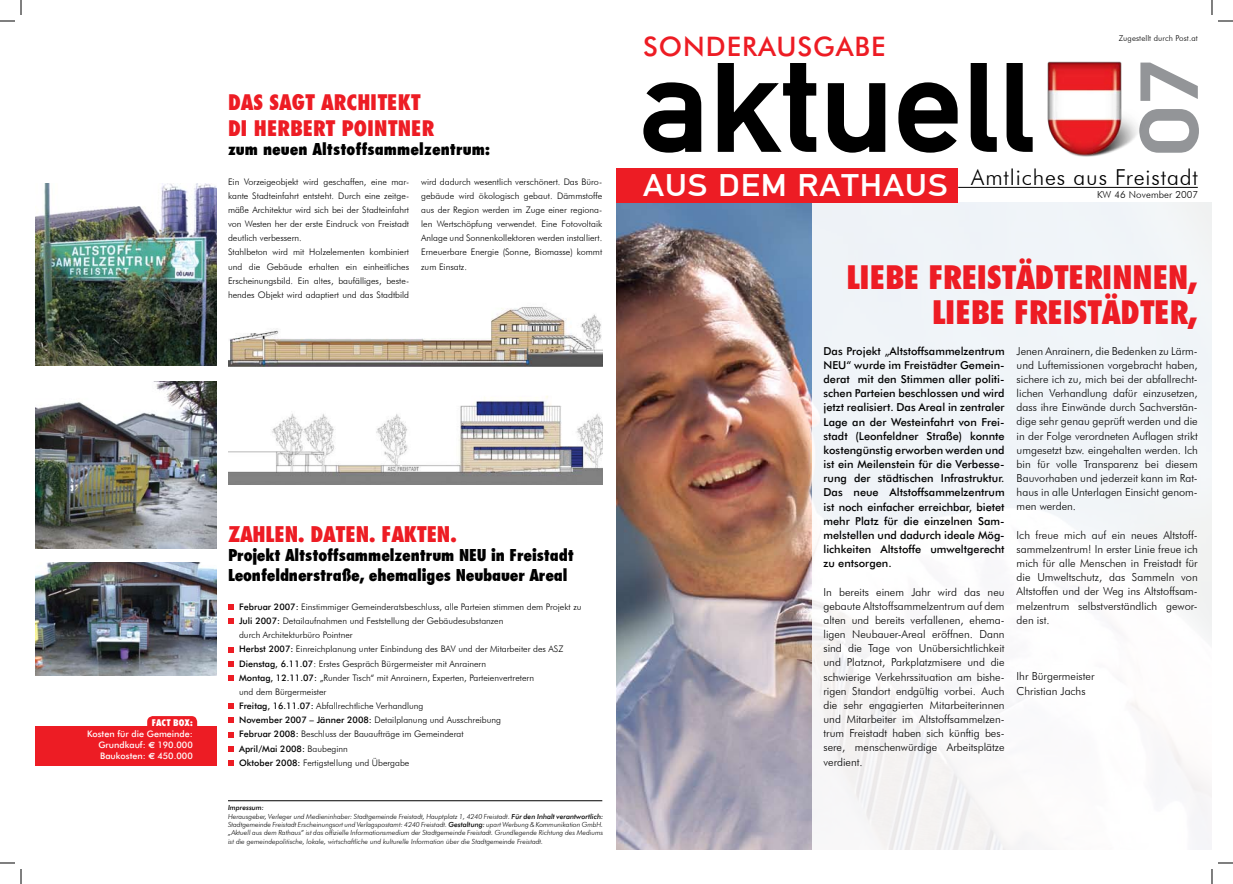
<style>
.page{position:relative;width:1233px;height:884px;background:#fff}
.page>*{position:absolute;margin:0;border:0;box-sizing:border-box;transform-origin:0 0}
.t1{font:131.1px "DIN Mit Alt";letter-spacing:.005em;color:#000;scale:1.04 1}
.t2{font:600 77.5px "Avant Garde";color:#939598;scale:1.13 1}
.t3{font:31.6px/35.9px "Futura Extra Bold Normal";letter-spacing:-.01em;color:#ed1c24;text-align:right}
.t4{font:30.5px "DIN Mit Alt";letter-spacing:.03em;color:#fff;scale:1.13 1}
.t5{font:500 27px "Futura BT";letter-spacing:.035em;color:#ed1c24}
.t6{font:300 22px "Futura BT";letter-spacing:.04em;color:#000}
.t7{font:21.1px "Futura Extra Bold Normal";letter-spacing:-.01em;color:#ed1c24}
.t8{font:21px/25.2px "Futura Extra Bold Normal";color:#ed1c24}
.t9{font:16px/19.2px "Futura Extra Bold Normal";letter-spacing:-.01em;color:#000}
.t10{font:300 11px/14.2px "Futura BT";color:#000;text-align:justify}
.t11{font:500 11px/14.2px "Futura BT";color:#000;text-align:justify}
.t12{font:300 9.8px "Futura BT";letter-spacing:.01em;color:#000}
.t13{font:300 9px/14.2px "Futura BT";color:#000}
.t14{font:500 9px/10.8px "Futura BT";color:#fff;text-align:justify}
.t15{font:9px "Futura Extra Bold Normal";color:#fff}
.t16{font:300 8px "Futura BT";letter-spacing:.01em;color:#000}
.t17{font:italic 300 7px/8.4px "Futura BT";color:#000}
.s1{font-family:"Euro Sans";font-weight:700}
.s2{font-weight:500}
</style>
<div class="page">
<img style="left:35px;top:562px;width:182px;height:114px">
<img style="left:228px;top:307px;width:374px;height:59px">
<img style="left:228px;top:396px;width:374px;height:88px">
<div style="left:35px;top:726px;width:182px;height:39px;background:#ed1c24"></div>
<img style="left:616px;top:202px;width:196px;height:648px">
<div style="left:812px;top:168px;width:400px;height:695px;background:#f3f5f8"></div>
<svg style="left:643px;top:82px;width:59px;height:71px"></svg>
<svg style="left:717px;top:63px;width:100px;height:89px"></svg>
<svg style="left:827px;top:83px;width:59px;height:70px"></svg>
<svg style="left:898px;top:82px;width:60px;height:71px"></svg>
<svg style="left:970px;top:63px;width:27px;height:89px"></svg>
<svg style="left:1006px;top:63px;width:7px;height:86px"></svg>
<div style="left:616px;top:168px;width:342px;height:34px;background:#ed1c24"></div>
<hr style="left:958px;top:187px;width:239px;height:1px;background:#000">
<img style="left:1013px;top:61px;width:141px;height:117px">
<div style="left:643px;top:22px;width:385px;height:41px;background:#fff"></div>
<div style="left:147px;top:716px;width:50px;height:21px;background:#ed1c24;border-radius:6px"></div>
<svg style="left:228px;top:604px;width:6px;height:6px"></svg>
<svg style="left:228px;top:618px;width:6px;height:6px"></svg>
<svg style="left:228px;top:647px;width:6px;height:5px"></svg>
<svg style="left:228px;top:661px;width:6px;height:5px"></svg>
<svg style="left:228px;top:675px;width:6px;height:6px"></svg>
<svg style="left:228px;top:703px;width:6px;height:6px"></svg>
<svg style="left:228px;top:717px;width:6px;height:6px"></svg>
<svg style="left:228px;top:732px;width:6px;height:5px"></svg>
<svg style="left:228px;top:746px;width:6px;height:5px"></svg>
<svg style="left:228px;top:760px;width:6px;height:6px"></svg>
<img style="left:35px;top:381px;width:182px;height:167px">
<img style="left:35px;top:184px;width:182px;height:181px">
<hr style="left:228px;top:800px;width:374px;height:1px;background:#000">
<svg style="left:1218px;top:20px;width:15px;height:2px"></svg>
<svg style="left:1218px;top:862px;width:15px;height:2px"></svg>
<svg style="left:0;top:0;width:22px;height:22px"></svg>
<svg style="left:0;top:862px;width:22px;height:22px"></svg>
<svg style="left:1211px;top:0;width:1px;height:15px"></svg>
<svg style="left:1211px;top:869px;width:1px;height:15px"></svg>
<h3 class="t8" style="left:228px;top:90px;width:208px">DAS SAGT ARCHITEKT<br>DI HERBERT POINTNER</h3>
<h3 class="t9" style="left:228px;top:139px;width:263px">zum neuen Altstoffsammelzentrum:</h3>
<p class="t13" style="left:228px;top:174px;width:183px">Ein Vorzeigeobjekt wird geschaffen, eine mar&shy;kante Stadteinfahrt entsteht. Durch eine zeitge&shy;mäße Architektur wird sich bei der Stadteinfahrt von Westen her der erste Eindruck von Freistadt deutlich verbessern.<br>Stahlbeton wird mit Holzelementen kombiniert und die Gebäude erhalten ein einheitliches Erscheinungsbild. Ein altes, baufälliges, beste&shy;hendes Objekt wird adaptiert und das Stadtbild</p>
<p class="t13" style="left:421px;top:174px;width:183px;text-align:justify">wird dadurch wesentlich verschönert. Das Büro&shy;gebäude wird ökologisch gebaut. Dämmstoffe aus der Region werden im Zuge einer regiona&shy;len Wertschöpfung verwendet. Eine Fotovoltaik Anlage und Sonnenkollektoren werden installiert.<br>Erneuerbare Energie (Sonne, Biomasse) kommt zum Einsatz.</p>
<p class="t15" style="left:152px;top:717px;width:42px">FACT BOX:</p>
<p class="t14" style="left:98px;top:728px;width:96px;text-indent:-11px">Kosten für die Gemeinde:<br>Grundkauf: <span class="s1">e</span> 190.000<br>Baukosten: <span class="s1">e</span> 450.000</p>
<h3 class="t7" style="left:228px;top:520px;width:230px">ZAHLEN. DATEN. FAKTEN.</h3>
<h3 class="t9" style="left:228px;top:546px;width:347px">Projekt Altstoffsammelzentrum NEU in Freistadt<br>Leonfeldnerstraße, ehemaliges Neubauer Areal</h3>
<p class="t13" style="left:239px;top:599px;width:344px"><span class="s2">Februar 2007:</span> Einstimmiger Gemeinderatsbeschluss, alle Parteien stimmen dem Projekt zu <span class="s2">Juli 2007:</span> Detailaufnahmen und Feststellung der Gebäudesubstanzen<br>durch Architekturbüro Pointner<br><span class="s2">Herbst 2007:</span> Einreichplanung unter Einbindung des BAV und der Mitarbeiter des ASZ <span class="s2">Dienstag, 6.11.07</span>: Erstes Gespräch Bürgermeister mit Anrainern<br><span class="s2">Montag, 12.11.07:</span> „Runder Tisch“ mit Anrainern, Experten, Parteienvertretern<br>und dem Bürgermeister<br><span class="s2">Freitag, 16.11.07:</span> Abfallrechtliche Verhandlung<br><span class="s2">November 2007 – Jänner 2008:</span> Detailplanung und Ausschreibung<br><span class="s2">Februar 2008:</span> Beschluss der Bauaufträge im Gemeinderat<br><span class="s2">April/Mai 2008:</span> Baubeginn<br><span class="s2">Oktober 2008:</span> Fertigstellung und Übergabe</p>
<p class="t17" style="left:228px;top:803px;width:377px"><span class="s2">Impressum:<br></span>Herausgeber, Verleger und Medieninhaber: Stadtgemeinde Freistadt, Hauptplatz 1, 4240 Freistadt. <span class="s2">Für den Inhalt verantwortlich:<br></span>Stadtgemeinde Freistadt Erscheinungsort und Verlagspostamt: 4240 Freistadt. <span class="s2">Gestaltung:</span> upart Werbung &amp; Kommunikation GmbH. „Aktuell aus dem Rathaus“ ist das offizielle Informationsmedium der Stadtgemeinde Freistadt. Grundlegende Richtung des Mediums ist die gemeindepolitische, lokale, wirtschaftliche und kulturelle Information über die Stadtgemeinde Freistadt.</p>
<p class="t16" style="left:1118px;top:34px;width:81px">Zugestellt durch Post.at</p>
<h3 class="t5" style="left:643px;top:30px;width:244px">SONDERAUSGABE</h3>
<h1 class="t1" style="left:641px;top:28px;width:379px">aktuell</h1>
<h2 class="t2" style="left:1118px;top:156px;width:89px;rotate:-90deg">07</h2>
<h3 class="t6" style="left:971px;top:164px;width:228px">Amtliches aus Freistadt</h3>
<h3 class="t4" style="left:643px;top:167px;width:271px">AUS DEM RATHAUS</h3>
<p class="t12" style="left:1097px;top:188px;width:103px">KW 46 November 2007</p>
<h3 class="t3" style="left:846px;top:258px;width:353px">LIEBE FREISTÄDTERINNEN,<br>LIEBE FREISTÄDTER,</h3>
<p class="t11" style="left:823px;top:344px;width:183px">Das Projekt „Altstoffsammelzentrum NEU“ wurde im Freistädter Gemein&shy;derat mit den Stimmen aller politi&shy;schen Parteien beschlossen und wird jetzt realisiert. Das Areal in zentraler Lage an der Westeinfahrt von Frei&shy;stadt (Leonfeldner Straße) konnte kostengünstig erworben werden und ist ein Meilenstein für die Verbesse&shy;rung der städtischen Infrastruktur.<br>Das neue Altstoffsammelzentrum ist noch einfacher erreichbar, bietet mehr Platz für die einzelnen Sam&shy;melstellen und dadurch ideale Mög&shy;lichkeiten Altstoffe umweltgerecht zu entsorgen.</p>
<p class="t10" style="left:823px;top:584px;width:183px">In bereits einem Jahr wird das neu gebaute Altstoffsammelzentrum auf dem alten und bereits verfallenen, ehema&shy;ligen Neubauer-Areal eröffnen. Dann sind die Tage von Unübersichtlichkeit und Platznot, Parkplatzmisere und die schwierige Verkehrssituation am bishe&shy;rigen Standort endgültig vorbei. Auch die sehr engagierten Mitarbeiterinnen und Mitarbeiter im Altstoffsammelzen&shy;trum Freistadt haben sich künftig bes&shy;sere, menschenwürdige Arbeitsplätze verdient.</p>
<p class="t10" style="left:1016px;top:343px;width:183px">Jenen Anrainern, die Bedenken zu Lärm&shy;und Luftemissionen vorgebracht haben, sichere ich zu, mich bei der abfallrecht&shy;lichen Verhandlung dafür einzusetzen, dass ihre Einwände durch Sachverstän&shy;dige sehr genau geprüft werden und die in der Folge verordneten Auflagen strikt umgesetzt bzw. eingehalten werden. Ich bin für volle Transparenz bei diesem Bauvorhaben und jederzeit kann im Rat&shy;haus in alle Unterlagen Einsicht genom&shy;men werden.</p>
<p class="t10" style="left:1016px;top:528px;width:183px">Ich freue mich auf ein neues Altstoff&shy;sammelzentrum! In erster Linie freue ich mich für alle Menschen in Freistadt für die Umweltschutz, das Sammeln von Altstoffen und der Weg ins Altstoffsam&shy;melzentrum selbstverständlich gewor&shy;den ist.</p>
<p class="t10" style="left:1016px;top:669px;width:79px">Ihr Bürgermeister<br>Christian Jachs</p>
</div>
